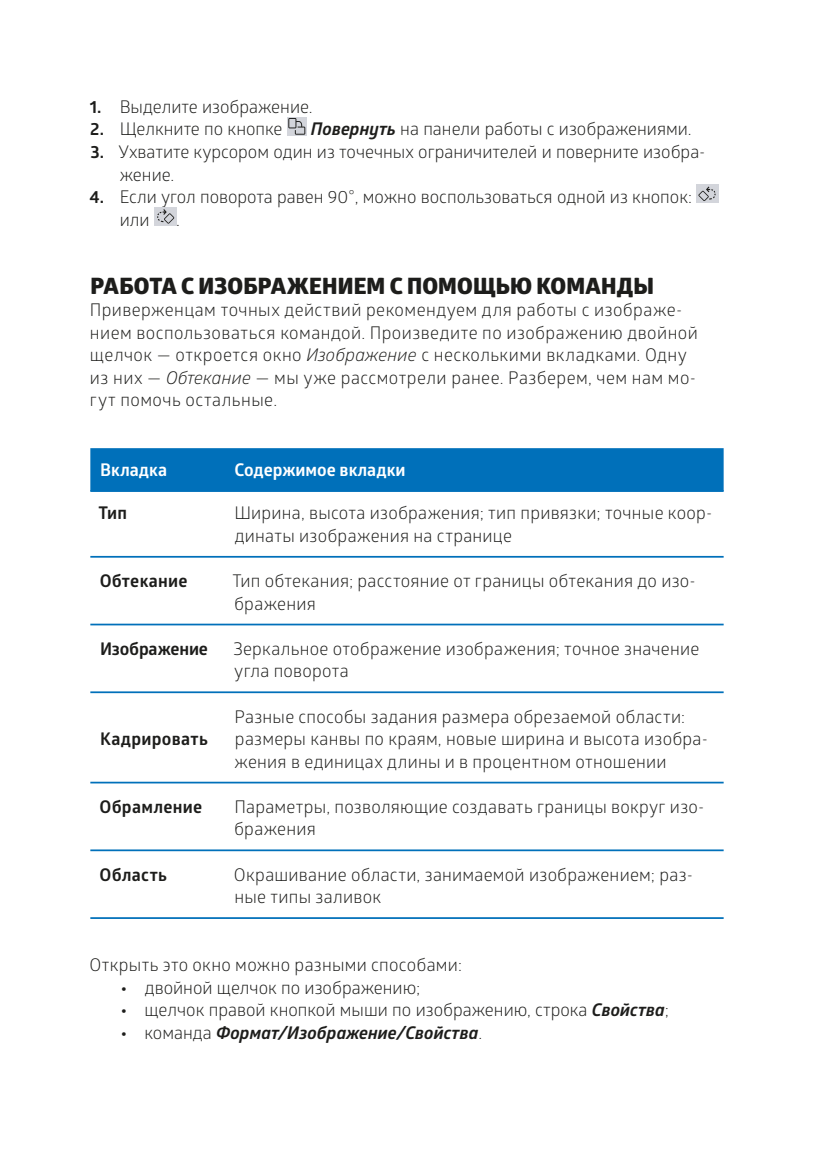
<style>
.page{position:relative;width:814px;height:1166px;background:#fff}
.page>*{position:absolute;margin:0;border:0;box-sizing:border-box;transform-origin:0 0}
.t1{font:800 22.57px "Glober";letter-spacing:.005em;color:#1d1d1b}
.t2{font:17.5px/22.6px "Glober";letter-spacing:.015em;color:#1d1d1b}
.t3{font:700 17.5px "Glober";letter-spacing:.015em;color:#1d1d1b}
.t4{font:italic 700 17.5px "Glober";color:#1d1d1b}
.t5{font:700 17.5px "Glober";color:#fff}
.t6{font:700 17.5px "Glober";letter-spacing:-.01em;color:#1d1d1b}
.s1{font-weight:700}
.s2{font-weight:700;font-style:italic}
.s3{font-style:italic}
.s4{font-style:normal}
.s5{font-weight:400;font-style:normal}
</style>
<div class="page">
<div style="left:287px;top:117px;width:19px;height:18px;background:#d3d5db"></div>
<svg style="left:288px;top:118px;width:17px;height:17px"></svg>
<div style="left:696px;top:184px;width:22px;height:19px;background:#d3d5db"></div>
<svg style="left:698px;top:186px;width:17px;height:15px"></svg>
<div style="left:154px;top:207px;width:22px;height:19px;background:#d3d5db"></div>
<svg style="left:157px;top:209px;width:17px;height:15px"></svg>
<div style="left:90px;top:448px;width:633px;height:42px;background:#0070ba"></div>
<hr style="left:90px;top:490px;width:135px;height:2px;background:#0070ba">
<hr style="left:225px;top:490px;width:498px;height:2px;background:#0070ba">
<hr style="left:90px;top:556px;width:135px;height:2px;background:#0070ba">
<hr style="left:225px;top:556px;width:498px;height:2px;background:#0070ba">
<hr style="left:90px;top:624px;width:135px;height:1px;background:#0070ba">
<hr style="left:225px;top:624px;width:498px;height:1px;background:#0070ba">
<hr style="left:90px;top:691px;width:135px;height:2px;background:#0070ba">
<hr style="left:225px;top:691px;width:498px;height:2px;background:#0070ba">
<hr style="left:90px;top:782px;width:135px;height:1px;background:#0070ba">
<hr style="left:225px;top:782px;width:498px;height:1px;background:#0070ba">
<hr style="left:90px;top:849px;width:135px;height:2px;background:#0070ba">
<hr style="left:225px;top:849px;width:498px;height:2px;background:#0070ba">
<hr style="left:90px;top:917px;width:135px;height:2px;background:#0070ba">
<hr style="left:225px;top:917px;width:498px;height:2px;background:#0070ba">
<p class="t2" style="left:90px;top:95px;width:224px"><span class="s1">1.</span> Выделите изображение.</p>
<p class="t2" style="left:90px;top:117px;width:194px"><span class="s1">2.</span> Щелкните по кнопке</p>
<p class="t2" style="left:311px;top:117px;width:382px"><span class="s2">Повернуть</span> на панели работы с изображениями.</p>
<p class="t2" style="left:120px;top:140px;width:587px;text-indent:-29px"><span class="s1">3.</span> Ухватите курсором один из точечных ограничителей и поверните изобра&shy;жение.</p>
<p class="t2" style="left:120px;top:185px;width:573px;text-indent:-30px"><span class="s1">4.</span> Если угол поворота равен 90°, можно воспользоваться одной из кнопок: или</p>
<p class="t2" style="left:176px;top:207px;width:5px">.</p>
<p class="t1" style="left:91px;top:269px;width:565px">РАБОТА С ИЗОБРАЖЕНИЕМ С ПОМОЩЬЮ КОМАНДЫ</p>
<p class="t2" style="left:90px;top:298px;width:609px">Приверженцам точных действий рекомендуем для работы с изображе&shy;нием воспользоваться командой. Произведите по изображению двойной щелчок — откроется окно <span class="s3">Изображение</span> с несколькими вкладками. Одну из них — <span class="s3">Обтекание</span> — мы уже рассмотрели ранее. Разберем, чем нам мо&shy;гут помочь остальные.</p>
<p class="t5" style="left:100px;top:458px;width:68px">Вкладка</p>
<p class="t5" style="left:234px;top:458px;width:173px">Содержимое вкладки</p>
<p class="t3" style="left:98px;top:501px;width:30px">Тип</p>
<p class="t2" style="left:234px;top:501px;width:479px">Ширина, высота изображения; тип привязки; точные коор&shy;динаты изображения на странице</p>
<p class="t3" style="left:100px;top:568px;width:89px">Обтекание</p>
<p class="t2" style="left:232px;top:569px;width:465px">Тип обтекания; расстояние от границы обтекания до изо&shy;бражения</p>
<p class="t6" style="left:100px;top:636px;width:109px">Изображение</p>
<p class="t2" style="left:233px;top:636px;width:467px">Зеркальное отображение изображения; точное значение угла поворота</p>
<p class="t3" style="left:100px;top:727px;width:109px">Кадрировать</p>
<p class="t2" style="left:234px;top:704px;width:475px">Разные способы задания размера обрезаемой области: размеры канвы по краям, новые ширина и высота изобра&shy;жения в единицах длины и в процентном отношении</p>
<p class="t3" style="left:100px;top:794px;width:104px">Обрамление</p>
<p class="t2" style="left:234px;top:794px;width:472px">Параметры, позволяющие создавать границы вокруг изо&shy;бражения</p>
<p class="t3" style="left:100px;top:862px;width:69px">Область</p>
<p class="t2" style="left:234px;top:862px;width:460px">Окрашивание области, занимаемой изображением; раз&shy;ные типы заливок</p>
<p class="t2" style="left:89px;top:952px;width:374px">Открыть это окно можно разными способами:</p>
<p class="t2" style="left:121px;top:975px;width:301px"><span class="s1">•</span> двойной щелчок по изображению;</p>
<p class="t2" style="left:121px;top:998px;width:549px"><span class="s1">•</span> щелчок правой кнопкой мыши по изображению, строка <span class="s2">Свойства</span>;</p>
<p class="t4" style="left:121px;top:1020px;width:363px"><span class="s4">•</span> <span class="s5">команда</span> Формат/Изображение/Свойства<span class="s5">.</span></p>
</div>
